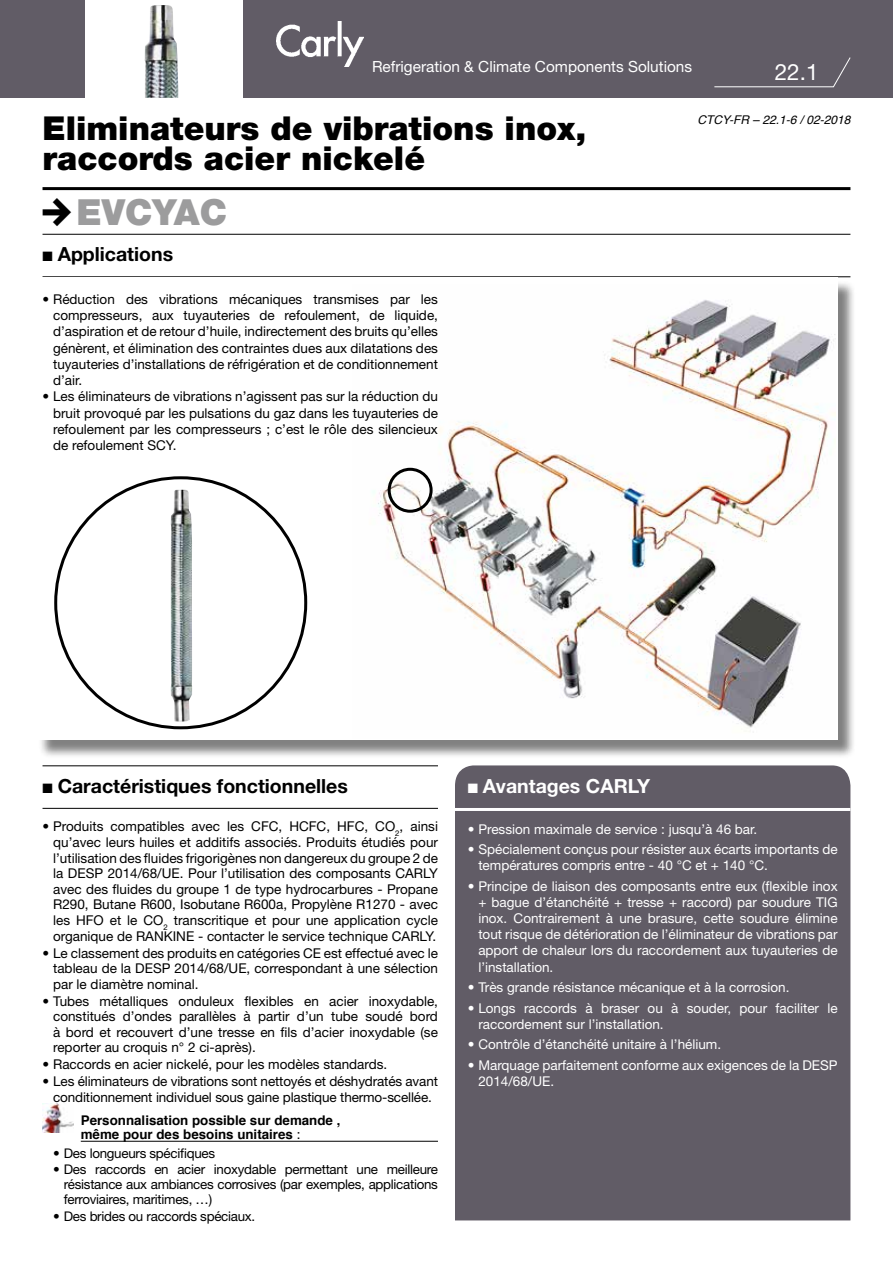
<style>
.page{position:relative;width:893px;height:1263px;background:#fff}
.page>*{position:absolute;margin:0;border:0;box-sizing:border-box;transform-origin:0 0}
.t1{font:900 36px "Helvetica Neue";color:#9c9c9d}
.t2{font:900 33px/30px "Helvetica Neue";color:#000}
.t3{font:22.5px "Helvetica Neue";color:#fff}
.t4{font:700 19.5px "Helvetica Neue";color:#000}
.t5{font:700 19.5px "Helvetica Neue";color:#fff}
.t6{font:15.3px "Helvetica Neue";color:#fff}
.t7{font:13.5px/15.6px "Helvetica Neue";color:#000;text-align:justify}
.t8{font:13.5px/16.2px "Helvetica Neue";color:#fff}
.t9{font:13.35px/15px "Helvetica Neue";letter-spacing:-.02em;color:#000;text-align:justify}
.t10{font:700 13.35px/13.5px "Helvetica";color:#000}
.t11{font:italic 12px "Helvetica";color:#000}
.s1{font-family:"Helvetica Neue";font-weight:400}
</style>
<div class="page">
<div style="left:0;top:0;width:893px;height:98px;background:#615c66"></div>
<div style="left:455px;top:765px;width:395px;height:455px;background:#615c66"></div>
<hr style="left:43px;top:187px;width:807px;height:3px;background:#000">
<hr style="left:43px;top:234px;width:807px;height:1px;background:#000">
<hr style="left:43px;top:276px;width:807px;height:1px;background:#000">
<hr style="left:43px;top:765px;width:395px;height:1px;background:#000">
<hr style="left:43px;top:808px;width:395px;height:1px;background:#000">
<hr style="left:455px;top:808px;width:395px;height:3px;background:#fff">
<div style="left:85px;top:0;width:157px;height:99px;background:#fff"></div>
<img style="left:276px;top:21px;width:88px;height:45px">
<svg style="left:714px;top:57px;width:137px;height:31px"></svg>
<img style="left:144px;top:5px;width:34px;height:93px">
<div style="left:38px;top:280px;width:818px;height:478px;background:#000;opacity:.5"></div>
<div style="left:36px;top:278px;width:802px;height:462px;background:#fff"></div>
<img style="left:170px;top:490px;width:22px;height:232px">
<img style="left:372px;top:300px;width:463px;height:428px">
<div style="left:388px;top:468px;width:45px;height:45px;border:3px solid #000;border-radius:50%"></div>
<hr style="left:81px;top:1141px;width:357px;height:1px;background:#000">
<img style="left:43px;top:1103px;width:31px;height:30px">
<p class="t6" style="left:372px;top:57px;width:322px">Refrigeration &amp; Climate Components Solutions</p>
<h3 class="t3" style="left:775px;top:58px;width:45px">22.1</h3>
<h2 class="t2" style="left:43px;top:113px;width:546px">Eliminateurs de vibrations inox, raccords acier nickelé</h2>
<p class="t11" style="left:697px;top:110px;width:154px">CTCY-FR – 22.1-6 / 02-2018</p>
<h1 class="t1" style="left:77px;top:190px;width:152px">EVCYAC</h1>
<h3 class="t4" style="left:43px;top:242px;width:132px">■ Applications</h3>
<p class="t7" style="left:53px;top:291px;width:386px;line-height:16.2px;text-indent:-11px">• Réduction des vibrations mécaniques transmises par les compresseurs, aux tuyauteries de refoulement, de liquide, d’aspiration et de retour d’huile, indirectement des bruits qu’elles génèrent, et élimination des contraintes dues aux dilatations des tuyauteries d’installations de réfrigération et de conditionnement d’air.</p>
<p class="t7" style="left:53px;top:388px;width:386px;line-height:16.2px;text-indent:-11px">• Les éliminateurs de vibrations n’agissent pas sur la réduction du bruit provoqué par les pulsations du gaz dans les tuyauteries de refoulement par les compresseurs ; c’est le rôle des silencieux de refoulement SCY.</p>
<h3 class="t4" style="left:43px;top:774px;width:307px">■ Caractéristiques fonctionnelles</h3>
<h3 class="t5" style="left:468px;top:774px;width:184px">■ Avantages CARLY</h3>
<p class="t7" style="left:53px;top:818px;width:386px;text-indent:-11px">• Produits compatibles avec les CFC, HCFC, HFC, CO<sub>2</sub>, ainsi qu’avec leurs huiles et additifs associés. Produits étudiés pour l’utilisation des fluides frigorigènes non dangereux du groupe 2 de la DESP 2014/68/UE. Pour l’utilisation des composants CARLY avec des fluides du groupe 1 de type hydrocarbures - Propane R290, Butane R600, Isobutane R600a, Propylène R1270 - avec les HFO et le CO<sub>2</sub> transcritique et pour une application cycle organique de RANKINE - contacter le service technique CARLY.</p>
<p class="t7" style="left:53px;top:945px;width:386px;text-indent:-11px">• Le classement des produits en catégories CE est effectué avec le tableau de la DESP 2014/68/UE, correspondant à une sélection par le diamètre nominal.</p>
<p class="t7" style="left:53px;top:993px;width:386px;text-indent:-11px">• Tubes métalliques onduleux flexibles en acier inoxydable, constitués d’ondes parallèles à partir d’un tube soudé bord à bord et recouvert d’une tresse en fils d’acier inoxydable (se reporter au croquis n° 2 ci-après).</p>
<p class="t7" style="left:43px;top:1056px;width:346px">• Raccords en acier nickelé, pour les modèles standards.</p>
<p class="t7" style="left:43px;top:1073px;width:397px;text-align:center">• Les éliminateurs de vibrations sont nettoyés et déshydratés avant conditionnement individuel sous gaine plastique thermo-scellée.</p>
<p class="t10" style="left:81px;top:1114px;width:261px">Personnalisation possible sur demande , même pour des besoins unitaires <span class="s1">:</span></p>
<p class="t9" style="left:53px;top:1145px;width:163px">• Des longueurs spécifiques</p>
<p class="t9" style="left:64px;top:1162px;width:376px;text-indent:-11px">• Des raccords en acier inoxydable permettant une meilleure résistance aux ambiances corrosives (par exemples, applications ferroviaires, maritimes, …)</p>
<p class="t9" style="left:53px;top:1208px;width:204px">• Des brides ou raccords spéciaux.</p>
<p class="t8" style="left:468px;top:820px;width:291px">• Pression maximale de service : jusqu’à 46 bar.</p>
<p class="t8" style="left:478px;top:841px;width:361px;text-indent:-11px">• Spécialement conçus pour résister aux écarts importants de températures compris entre - 40 °C et + 140 °C.</p>
<p class="t8" style="left:478px;top:877px;width:361px;text-align:justify;text-indent:-11px">• Principe de liaison des composants entre eux (flexible inox + bague d’étanchéité + tresse + raccord) par soudure TIG inox. Contrairement à une brasure, cette soudure élimine tout risque de détérioration de l’éliminateur de vibrations par apport de chaleur lors du raccordement aux tuyauteries de l’installation.</p>
<p class="t8" style="left:468px;top:979px;width:323px">• Très grande résistance mécanique et à la corrosion.</p>
<p class="t8" style="left:478px;top:999px;width:361px;text-indent:-11px">• Longs raccords à braser ou à souder, pour faciliter le raccordement sur l’installation.</p>
<p class="t8" style="left:468px;top:1036px;width:255px">• Contrôle d’étanchéité unitaire à l’hélium.</p>
<p class="t8" style="left:478px;top:1056px;width:361px;text-indent:-11px">• Marquage parfaitement conforme aux exigences de la DESP<br>2014/68/UE.</p>
</div>
